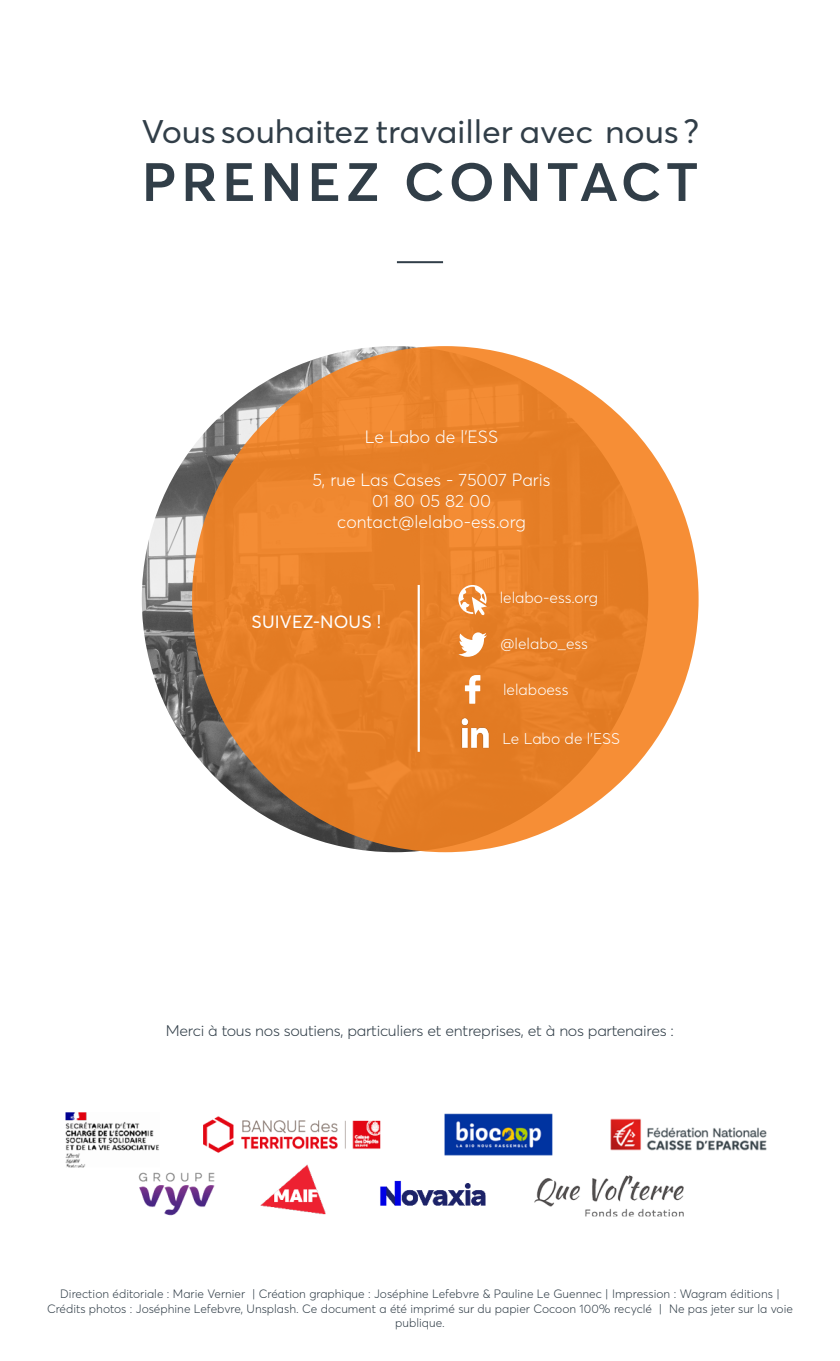
<style>
.page{position:relative;width:840px;height:1361px;background:#fff}
.page>*{position:absolute;margin:0;border:0;box-sizing:border-box;transform-origin:0 0}
.t1{font:600 53.2px "Averta Std";letter-spacing:.075em;color:#313e48;scale:1.05 1}
.t2{font:32.2px "Averta Std";letter-spacing:-.005em;color:#313e48;scale:1.05 1}
.t3{font:300 17.6px "Averta Std";color:#fff}
.Sur-titre{font:17.6px "Averta Std";letter-spacing:.01em;color:#fff}
.Sur-titre-2{font:300 15.4px "Averta Std";color:#fff}
.t4{font:300 15.2px "Averta Std";letter-spacing:-.02em;color:#313e48;scale:1.05 1}
.t5{font:300 12px/14.4px "Averta Std";color:#313e48;text-align:center}
</style>
<div class="page">
<hr style="left:396px;top:261px;width:47px;height:2px;background:#313e48">
<img style="left:142px;top:346px;width:506px;height:506px;border-radius:253px">
<div style="left:192px;top:346px;width:506px;height:506px;background:linear-gradient(to right,#e67f27,#ee872f);border-radius:50%"></div>
<hr style="left:417px;top:585px;width:2px;height:167px;background:#fff">
<svg style="left:458px;top:632px;width:28px;height:25px"></svg>
<svg style="left:464px;top:675px;width:16px;height:29px"></svg>
<svg style="left:458px;top:585px;width:28px;height:30px"></svg>
<img style="left:456px;top:716px;width:35px;height:36px">
<img style="left:65px;top:1112px;width:702px;height:105px">
<p class="t2" style="left:141px;top:111px;width:532px">Vous souhaitez travailler avec nous ?</p>
<p class="t1" style="left:141px;top:149px;width:532px">PRENEZ CONTACT</p>
<p class="t3" style="left:365px;top:426px;width:135px">Le Labo de l’ESS</p>
<p class="t3" style="left:312px;top:468px;width:239px">5, rue Las Cases - 75007 Paris</p>
<p class="t3" style="left:372px;top:489px;width:120px">01 80 05 82 00</p>
<p class="t3" style="left:337px;top:511px;width:190px">contact@lelabo-ess.org</p>
<p class="Sur-titre" style="left:251px;top:611px;width:131px">SUIVEZ-NOUS !</p>
<p class="Sur-titre-2" style="left:499px;top:588px;width:100px">lelabo-ess.org</p>
<p class="Sur-titre-2" style="left:500px;top:634px;width:89px">@lelabo_ess</p>
<p class="Sur-titre-2" style="left:503px;top:680px;width:67px">lelaboess</p>
<p class="Sur-titre-2" style="left:502px;top:729px;width:119px">Le Labo de l’ESS</p>
<p class="t4" style="left:166px;top:1021px;width:485px">Merci à tous nos soutiens, particuliers et entreprises, et à nos partenaires :</p>
<p class="t5" style="left:47px;top:1286px;width:747px">Direction éditoriale : Marie Vernier | Création graphique : Joséphine Lefebvre &amp; Pauline Le Guennec | Impression : Wagram éditions |<br>Crédits photos : Joséphine Lefebvre, Unsplash. Ce document a été imprimé sur du papier Cocoon 100% recyclé | Ne pas jeter sur la voie publique.</p>
</div>
